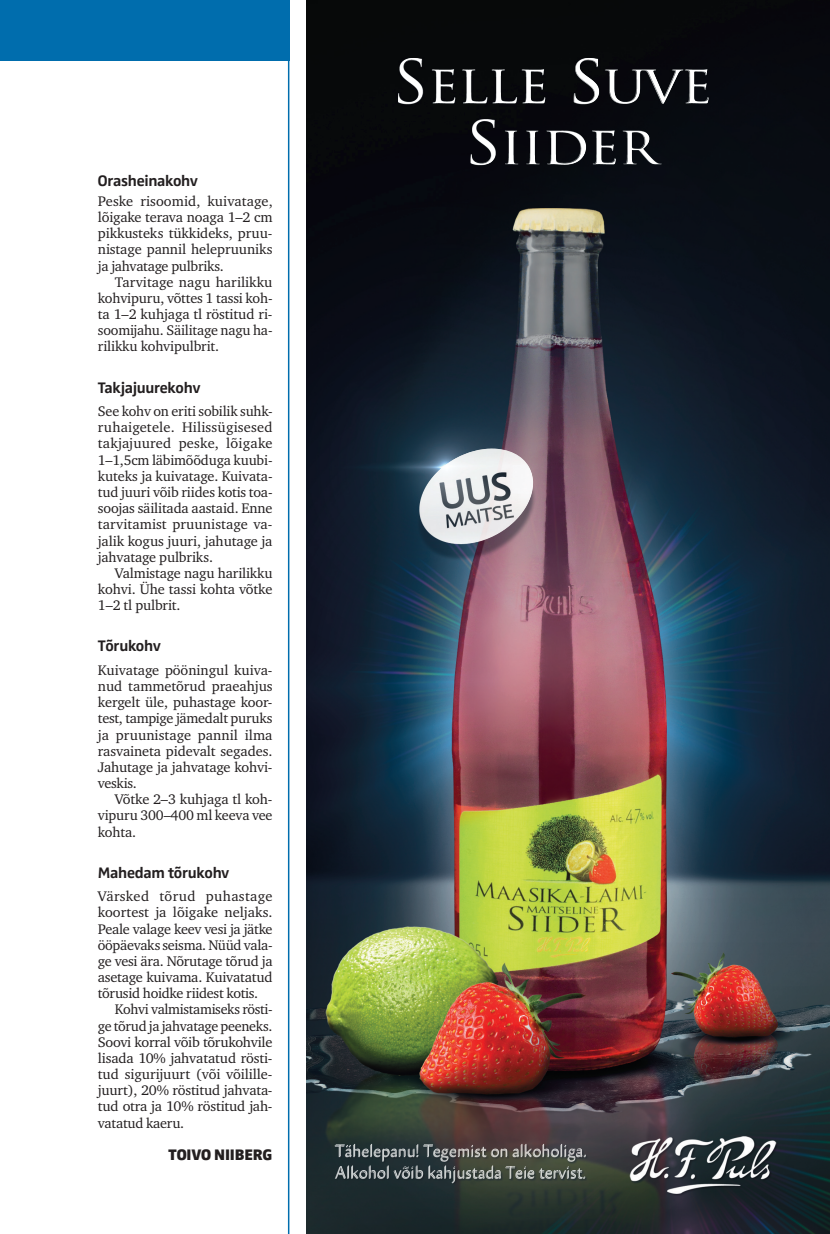
<style>
.page{position:relative;width:830px;height:1234px;background:#fff}
.page>*{position:absolute;margin:0;border:0;box-sizing:border-box;transform-origin:0 0}
.t1{font:700 15.75px "Zwo Pro";letter-spacing:-.02em;color:#231f20}
.t2{font:900 15.75px "Zwo Pro";letter-spacing:-.01em;color:#231f20}
.t3{font:14.25px/16.2px "Charter ITC";letter-spacing:-.01em;color:#231f20;text-align:justify}
</style>
<div class="page">
<div style="left:0;top:0;width:289px;height:60px;background:#006dad"></div>
<img style="left:306px;top:0;width:523px;height:1233px">
<img style="left:419px;top:448px;width:114px;height:96px">
<img style="left:335px;top:1143px;width:240px;height:17px">
<svg style="left:576px;top:1147px;width:9px;height:8px"></svg>
<img style="left:335px;top:1165px;width:234px;height:12px">
<img style="left:570px;top:1167px;width:15px;height:10px">
<img style="left:398px;top:58px;width:310px;height:46px">
<hr style="left:288px;top:0;width:1px;height:1233px;background:#006dad">
<p class="t1" style="left:98px;top:171px;width:102px">Orasheinakohv</p>
<p class="t3" style="left:98px;top:193px;width:176px">Peske risoomid, kuivatage, lõigake terava noaga 1–2 cm pikkusteks tükkideks, pruu&shy;nistage pannil helepruuniks ja jahvatage pulbriks.</p>
<p class="t3" style="left:98px;top:274px;width:176px;text-indent:17px">Tarvitage nagu harilikku kohvipuru, võttes 1 tassi koh&shy;ta 1–2 kuhjaga tl röstitud ri&shy;soomijahu. Säilitage nagu ha&shy;rilikku kohvipulbrit.</p>
<p class="t1" style="left:98px;top:378px;width:104px">Takjajuurekohv</p>
<p class="t3" style="left:98px;top:403px;width:176px">See kohv on eriti sobilik suhk&shy;ruhaigetele. Hilissügisesed takjajuured peske, lõigake 1–1,5cm läbimõõduga kuubi&shy;kuteks ja kuivatage. Kuivata&shy;tud juuri võib riides kotis toa&shy;soojas säilitada aastaid. Enne tarvitamist pruunistage va&shy;jalik kogus juuri, jahutage ja jahvatage pulbriks.</p>
<p class="t3" style="left:98px;top:564px;width:176px;text-indent:17px">Valmistage nagu harilikku kohvi. Ühe tassi kohta võtke 1–2 tl pulbrit.</p>
<p class="t1" style="left:98px;top:636px;width:65px">Tõrukohv</p>
<p class="t3" style="left:98px;top:661px;width:176px">Kuivatage pööningul kuiva&shy;nud tammetõrud praeahjus kergelt üle, puhastage koor&shy;test, tampige jämedalt puruks ja pruunistage pannil ilma rasvaineta pidevalt segades.<br>Jahutage ja jahvatage kohvi&shy;veskis.</p>
<p class="t3" style="left:98px;top:791px;width:176px;text-indent:17px">Võtke 2–3 kuhjaga tl koh&shy;vipuru 300–400 ml keeva vee kohta.</p>
<p class="t1" style="left:98px;top:863px;width:133px">Mahedam tõrukohv</p>
<p class="t3" style="left:98px;top:888px;width:176px">Värsked tõrud puhastage koortest ja lõigake neljaks.<br>Peale valage keev vesi ja jätke ööpäevaks seisma. Nüüd vala&shy;ge vesi ära. Nõrutage tõrud ja asetage kuivama. Kuivatatud tõrusid hoidke riidest kotis.</p>
<p class="t3" style="left:98px;top:1001px;width:176px;text-indent:17px">Kohvi valmistamiseks rösti&shy;ge tõrud ja jahvatage peeneks.<br>Soovi korral võib tõrukohvile lisada 10% jahvatatud rösti&shy;tud sigurijuurt (või võilille&shy;juurt), 20% röstitud jahvata&shy;tud otra ja 10% röstitud jah&shy;vatatud kaeru.</p>
<p class="t2" style="left:168px;top:1144px;width:105px">TOIVO NIIBERG</p>
</div>
